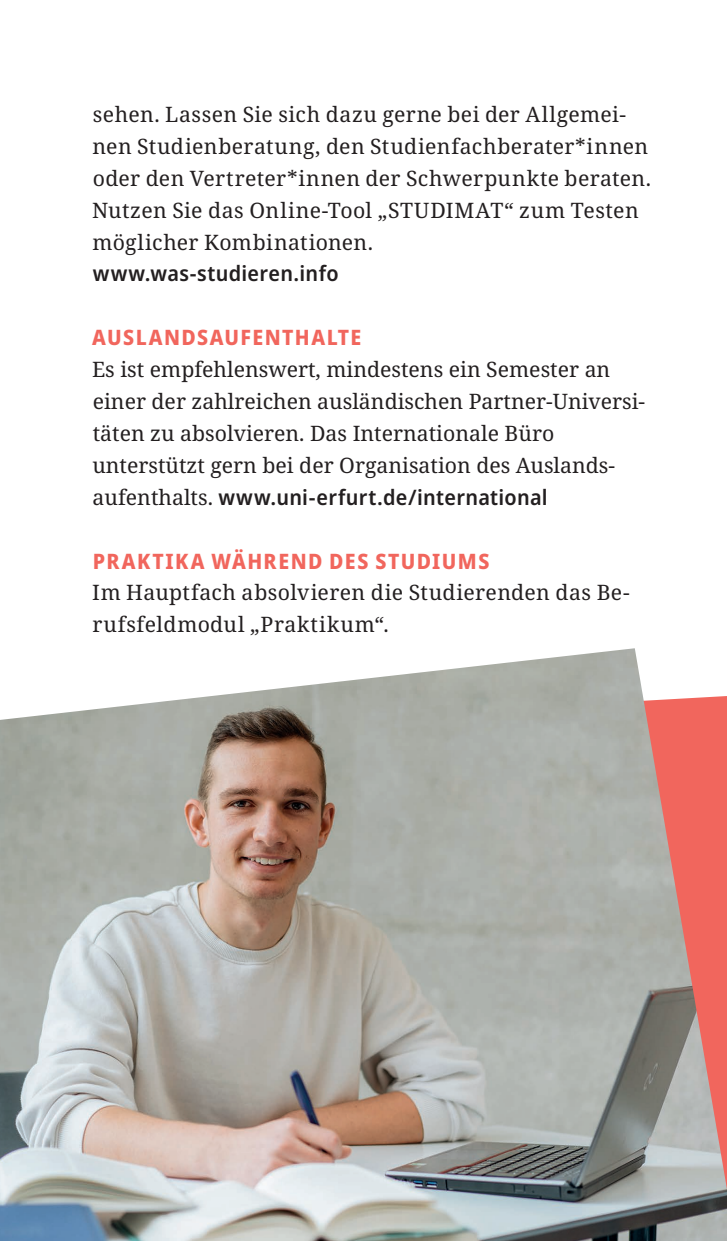
<style>
.page{position:relative;width:727px;height:1241px;background:#fff}
.page>*{position:absolute;margin:0;border:0;box-sizing:border-box;transform-origin:0 0}
.t1{font:21.25px/32px "Noto Serif";letter-spacing:.005em;color:#231f20}
.t2{font:600 semi-condensed 21.25px "Noto Sans";letter-spacing:.015em;color:#231f20}
.t3{font:800 semi-condensed 21.25px "Noto Sans";letter-spacing:.065em;color:#f1665d}
.s1{font-family:"Noto Serif";font-weight:400;font-stretch:normal}
</style>
<div class="page">
<img style="left:0;top:648px;width:726px;height:592px">
<p class="t1" style="left:92px;top:99px;width:560px">sehen. Lassen Sie sich dazu gerne bei der Allgemei&shy;nen Studienberatung, den Studienfachberater*innen oder den Vertreter*innen der Schwerpunkte beraten.<br>Nutzen Sie das Online-Tool „STUDIMAT“ zum Testen möglicher Kombinationen.</p>
<p class="t2" style="left:93px;top:259px;width:247px">www.was-studieren.info</p>
<p class="t3" style="left:92px;top:322px;width:270px">AUSLANDSAUFENTHALTE</p>
<p class="t1" style="left:92px;top:354px;width:554px">Es ist empfehlenswert, mindestens ein Semester an einer der zahlreichen ausländischen Partner-Universi&shy;täten zu absolvieren. Das Internationale Büro unterstützt gern bei der Organisation des Auslands-</p>
<p class="t2" style="left:93px;top:482px;width:456px"><span class="s1">aufenthalts.</span> www.uni-erfurt.de/international</p>
<p class="t3" style="left:93px;top:545px;width:398px">PRAKTIKA WÄHREND DES STUDIUMS</p>
<p class="t1" style="left:92px;top:577px;width:539px">Im Hauptfach absolvieren die Studierenden das Be&shy;rufsfeldmodul „Praktikum“.</p>
</div>
